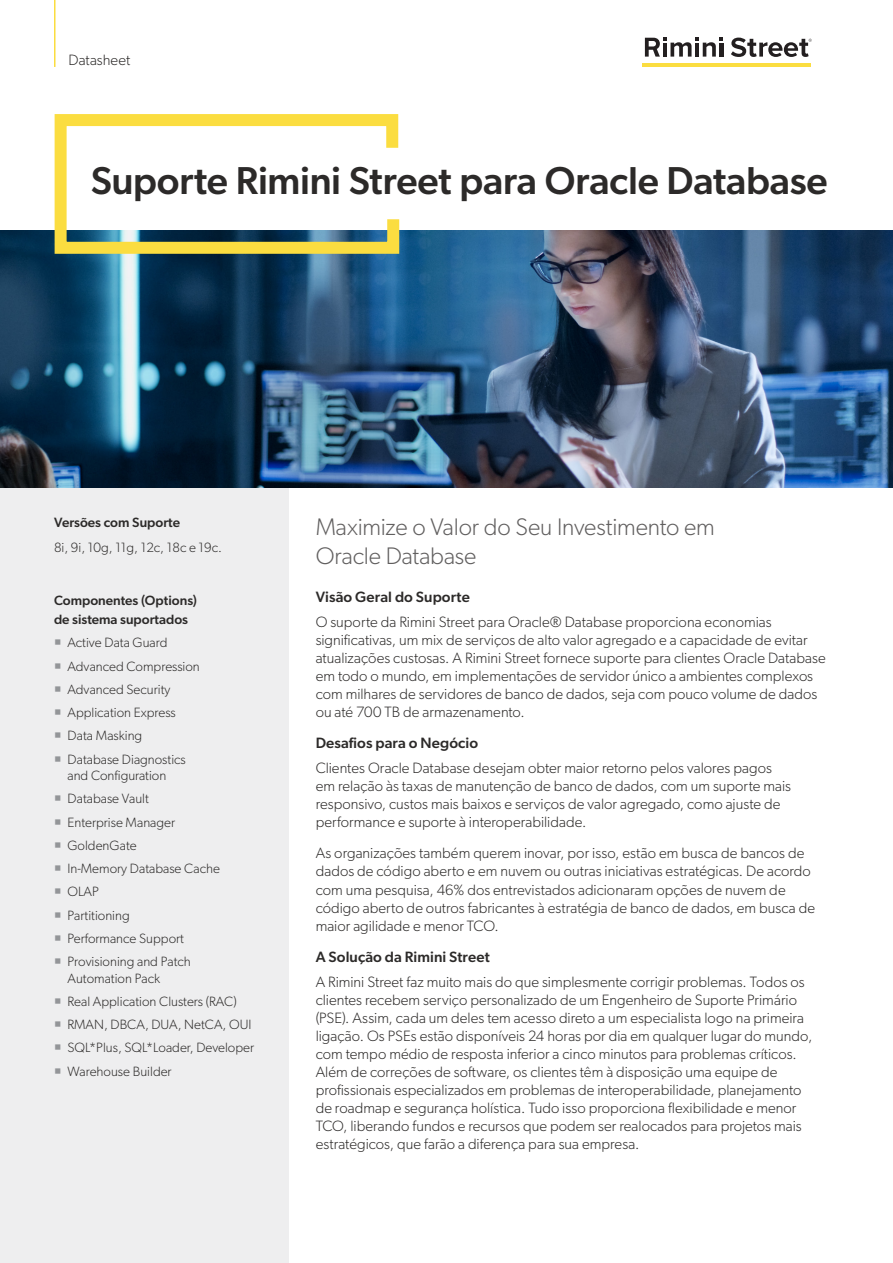
<style>
.page{position:relative;width:893px;height:1263px;background:#fff}
.page>*{position:absolute;margin:0;border:0;box-sizing:border-box;transform-origin:0 0}
.Title_Med_27_30{font:500 39px "Gibson";letter-spacing:-.005em;color:#2c2a29}
.Intro_Large_Light_16{font:300 24px/28.5px "Gibson";letter-spacing:-.005em;color:#615f5f}
.Body_Copy_Light_10_1{font:300 15px/18px "Gibson";letter-spacing:.005em;color:#2c2a29}
.Body_Title_Med_10_14{font:500 15px "Gibson";letter-spacing:.005em;color:#2c2a29}
.Sidebar_Copy_Light_9{font:300 13.5px/16.5px "Gibson";color:#2c2a29}
.Sidebar_Title_Med_9{font:500 13.5px/18.9px "Gibson";color:#2c2a29}
</style>
<div class="page">
<svg style="left:645px;top:38px;width:78px;height:19px"></svg>
<div style="left:719px;top:43px;width:5px;height:14px;background:#231f20"></div>
<svg style="left:731px;top:38px;width:81px;height:19px"></svg>
<hr style="left:642px;top:63px;width:169px;height:3px;background:#fbdd40">
<hr style="left:54px;top:0;width:2px;height:67px;background:#fbdd40">
<div style="left:0;top:487px;width:289px;height:776px;background:#eeeeef"></div>
<img style="left:0;top:231px;width:893px;height:256px">
<svg style="left:49px;top:114px;width:356px;height:146px"></svg>
<p class="Body_Copy_Light_10_1" style="left:69px;top:51px;width:63px">Datasheet</p>
<p class="Title_Med_27_30" style="left:91px;top:158px;width:738px">Suporte Rimini Street para Oracle Database</p>
<p class="Sidebar_Title_Med_9" style="left:54px;top:512px;width:128px">Versões com Suporte</p>
<p class="Sidebar_Copy_Light_9" style="left:54px;top:539px;width:169px">8i, 9i, 10g, 11g, 12c, 18c e 19c.</p>
<p class="Sidebar_Title_Med_9" style="left:54px;top:591px;width:145px">Componentes (Options) de sistema suportados</p>
<p class="Sidebar_Copy_Light_9" style="left:68px;top:634px;width:102px">Active Data Guard</p>
<p class="Sidebar_Copy_Light_9" style="left:68px;top:657px;width:134px">Advanced Compression</p>
<p class="Sidebar_Copy_Light_9" style="left:68px;top:681px;width:104px">Advanced Security</p>
<p class="Sidebar_Copy_Light_9" style="left:68px;top:704px;width:110px">Application Express</p>
<p class="Sidebar_Copy_Light_9" style="left:68px;top:727px;width:76px">Data Masking</p>
<p class="Sidebar_Copy_Light_9" style="left:68px;top:750px;width:120px">Database Diagnostics and Configuration</p>
<p class="Sidebar_Copy_Light_9" style="left:68px;top:790px;width:83px">Database Vault</p>
<p class="Sidebar_Copy_Light_9" style="left:68px;top:813px;width:109px">Enterprise Manager</p>
<p class="Sidebar_Copy_Light_9" style="left:68px;top:837px;width:71px">GoldenGate</p>
<p class="Sidebar_Copy_Light_9" style="left:68px;top:860px;width:154px">In-Memory Database Cache</p>
<p class="Sidebar_Copy_Light_9" style="left:68px;top:883px;width:33px">OLAP</p>
<p class="Sidebar_Copy_Light_9" style="left:68px;top:906px;width:64px">Partitioning</p>
<p class="Sidebar_Copy_Light_9" style="left:68px;top:930px;width:118px">Performance Support</p>
<p class="Sidebar_Copy_Light_9" style="left:68px;top:953px;width:125px">Provisioning and Patch<br>Automation Pack</p>
<p class="Sidebar_Copy_Light_9" style="left:68px;top:993px;width:171px">Real Application Clusters (RAC)</p>
<p class="Sidebar_Copy_Light_9" style="left:68px;top:1016px;width:185px">RMAN, DBCA, DUA, NetCA, OUI</p>
<p class="Sidebar_Copy_Light_9" style="left:68px;top:1039px;width:188px">SQL*Plus, SQL*Loader, Developer</p>
<p class="Sidebar_Copy_Light_9" style="left:68px;top:1062px;width:106px">Warehouse Builder</p>
<p class="Intro_Large_Light_16" style="left:316px;top:512px;width:401px">Maximize o Valor do Seu Investimento em<br>Oracle Database</p>
<p class="Body_Title_Med_10_14" style="left:316px;top:588px;width:156px">Visão Geral do Suporte</p>
<p class="Body_Copy_Light_10_1" style="left:316px;top:612px;width:512px">O suporte da Rimini Street para Oracle® Database proporciona economias significativas, um mix de serviços de alto valor agregado e a capacidade de evitar atualizações custosas. A Rimini Street fornece suporte para clientes Oracle Database em todo o mundo, em implementações de servidor único a ambientes complexos com milhares de servidores de banco de dados, seja com pouco volume de dados ou até 700 TB de armazenamento.</p>
<p class="Body_Title_Med_10_14" style="left:316px;top:734px;width:164px">Desafios para o Negócio</p>
<p class="Body_Copy_Light_10_1" style="left:316px;top:759px;width:477px">Clientes Oracle Database desejam obter maior retorno pelos valores pagos em relação às taxas de manutenção de banco de dados, com um suporte mais responsivo, custos mais baixos e serviços de valor agregado, como ajuste de performance e suporte à interoperabilidade.</p>
<p class="Body_Copy_Light_10_1" style="left:316px;top:844px;width:501px">As organizações também querem inovar, por isso, estão em busca de bancos de dados de código aberto e em nuvem ou outras iniciativas estratégicas. De acordo com uma pesquisa, 46% dos entrevistados adicionaram opções de nuvem de código aberto de outros fabricantes à estratégia de banco de dados, em busca de maior agilidade e menor TCO.</p>
<p class="Body_Title_Med_10_14" style="left:316px;top:948px;width:175px">A Solução da Rimini Street</p>
<p class="Body_Copy_Light_10_1" style="left:316px;top:972px;width:498px">A Rimini Street faz muito mais do que simplesmente corrigir problemas. Todos os clientes recebem serviço personalizado de um Engenheiro de Suporte Primário (PSE). Assim, cada um deles tem acesso direto a um especialista logo na primeira ligação. Os PSEs estão disponíveis 24 horas por dia em qualquer lugar do mundo, com tempo médio de resposta inferior a cinco minutos para problemas críticos.<br>Além de correções de software, os clientes têm à disposição uma equipe de profissionais especializados em problemas de interoperabilidade, planejamento de roadmap e segurança holística. Tudo isso proporciona flexibilidade e menor TCO, liberando fundos e recursos que podem ser realocados para projetos mais estratégicos, que farão a diferença para sua empresa.</p>
</div>
